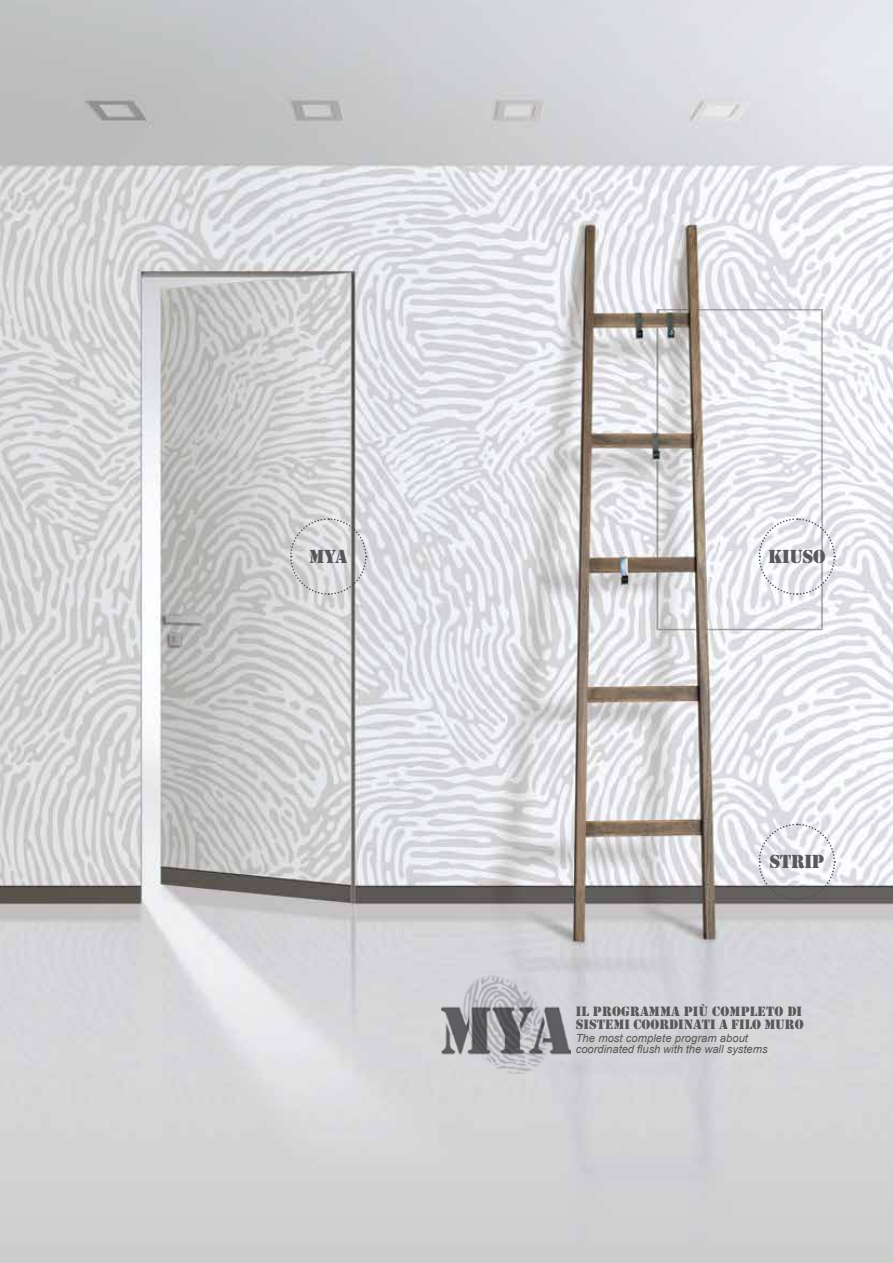
<style>
.page{position:relative;width:893px;height:1263px;background:#fff}
.page>*{position:absolute;margin:0;border:0;box-sizing:border-box;transform-origin:0 0}
.t1{font:19.5px "Stencil";letter-spacing:-.015em;color:#58585a}
.t2{font:13.95px "Stencil";color:#58585a}
.t3{font:italic 11.25px/10.6px "Arial";color:#58585a}
</style>
<div class="page">
<img style="left:0;top:0;width:893px;height:1263px">
<svg style="left:758px;top:517px;width:78px;height:79px"></svg>
<svg style="left:289px;top:517px;width:78px;height:79px;background:#cfcfd1"></svg>
<svg style="left:758px;top:823px;width:78px;height:78px"></svg>
<img style="left:441px;top:975px;width:130px;height:98px">
<h1 class="t1" style="left:309px;top:545px;width:40px">MYA</h1>
<h1 class="t1" style="left:768px;top:545px;width:59px">KIUSO</h1>
<h1 class="t1" style="left:769px;top:851px;width:56px">STRIP</h1>
<p class="t2" style="left:576px;top:1003px;width:28px">IL PRO</p>
<p class="t2" style="left:621px;top:1003px;width:20px">GRAMMA</p>
<p class="t2" style="left:684px;top:1003px;width:48px">PIÙ COMP</p>
<p class="t2" style="left:750px;top:1003px;width:53px">LETO DI</p>
<p class="t2" style="left:576px;top:1016px;width:9px">SIST</p>
<p class="t2" style="left:605px;top:1016px;width:47px">EMI COOR</p>
<p class="t2" style="left:669px;top:1016px;width:33px">DINATI</p>
<p class="t2" style="left:719px;top:1016px;width:56px">A FILO MURO</p>
<p class="t3" style="left:576px;top:1033px;width:193px">The most complete program about coordinated flush with the wall systems</p>
</div>
